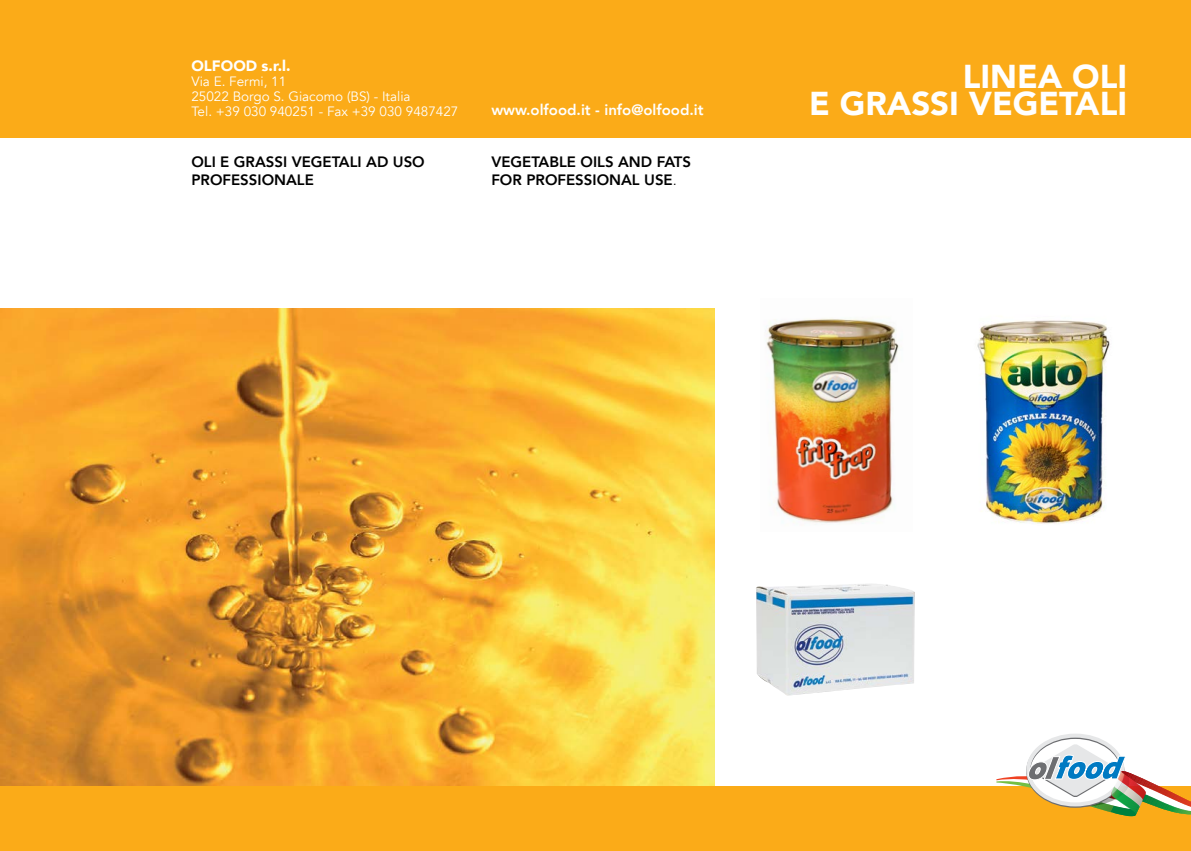
<style>
.page{position:relative;width:1191px;height:851px;background:#fff}
.page>*{position:absolute;margin:0;border:0;box-sizing:border-box;transform-origin:0 0}
.t1{font:900 33px "Avenir";color:#fff}
.t2{font:800 15px/18px "Avenir";color:#000}
.t3{font:800 15px "Avenir";color:#fff}
.t4{font:900 15px "Avenir";color:#fff}
.t5{font:13.5px/15px "Avenir";color:#fff}
.s1{font-weight:300;font-style:italic}
</style>
<div class="page">
<img style="left:0;top:308px;width:714px;height:478px">
<div style="left:0;top:0;width:1191px;height:138px;background:#fbab18"></div>
<div style="left:0;top:786px;width:1191px;height:64px;background:#fbab18"></div>
<svg style="left:996px;top:734px;width:195px;height:82px"></svg>
<img style="left:766px;top:318px;width:134px;height:206px">
<img style="left:977px;top:320px;width:133px;height:204px">
<img style="left:756px;top:584px;width:159px;height:111px">
<p class="t4" style="left:191px;top:53px;width:101px">OLFOOD S.R.L.</p>
<p class="t5" style="left:191px;top:74px;width:268px">Via E. Fermi, 11<br>25022 Borgo S. Giacomo (BS) - Italia<br>Tel. +39 030 940251 - Fax +39 030 9487427</p>
<p class="t3" style="left:491px;top:98px;width:214px">www.olfood.it - info@olfood.it</p>
<p class="t2" style="left:191px;top:152px;width:235px">OLI E GRASSI VEGETALI AD USO<br>PROFESSIONALE</p>
<p class="t2" style="left:491px;top:152px;width:201px">VEGETABLE OILS AND FATS<br>FOR PROFESSIONAL USE<span class="s1">.</span></p>
<h1 class="t1" style="left:962px;top:49px;width:128px">LINEA OLI</h1>
<h1 class="t1" style="left:809px;top:76px;width:284px">E GRASSI VEGETALI</h1>
</div>
